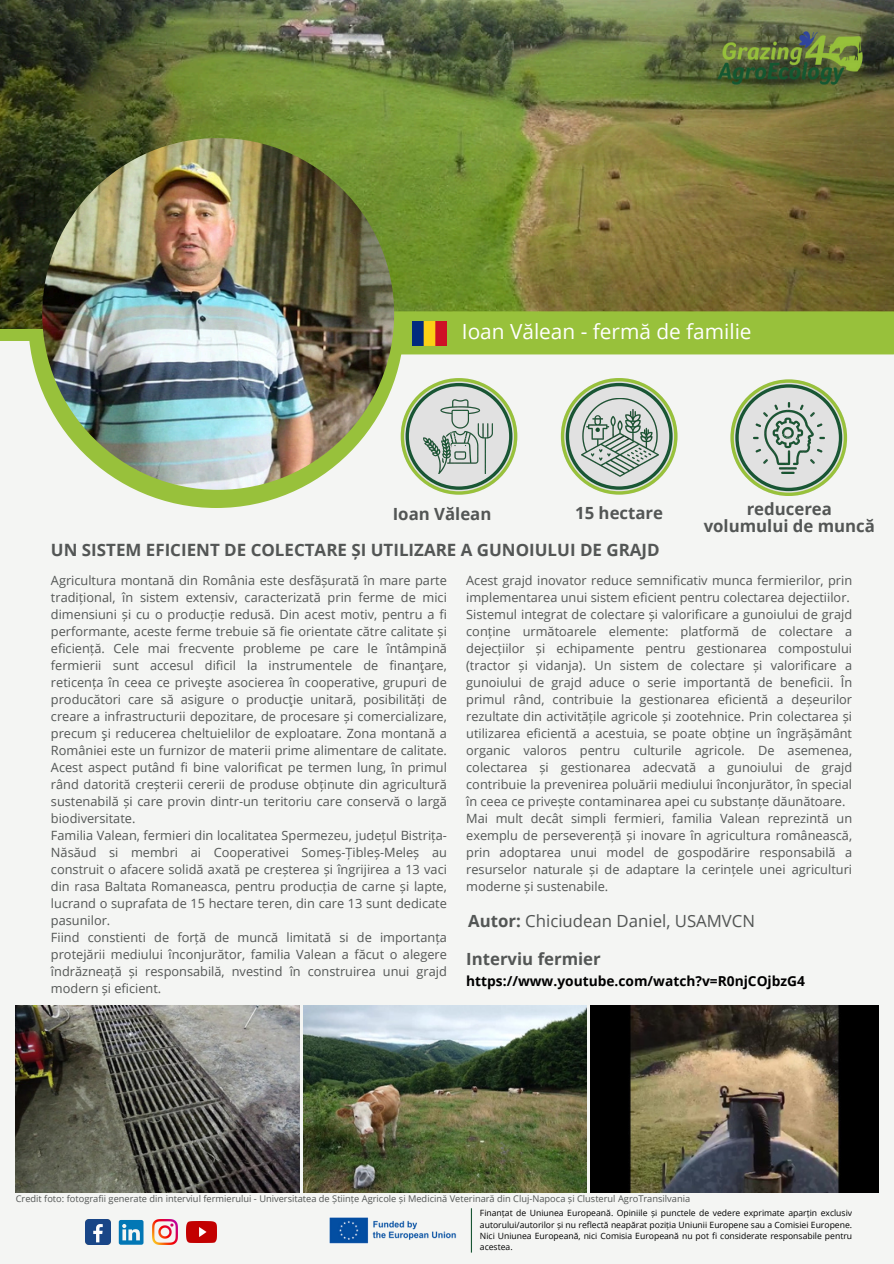
<style>
.page{position:relative;width:894px;height:1264px;background:#fff}
.page>*{position:absolute;margin:0;border:0;box-sizing:border-box;transform-origin:0 0}
.t1{font:20.85px "Open Sans";color:#fff}
.t2{font:700 16.95px "Open Sans";color:#535655}
.t3{font:700 16.8px/17px "Open Sans";color:#535655;text-align:center}
.t4{font:16.8px "Open Sans";color:#535655}
.t5{font:700 13.8px "Open Sans";color:#000}
.t6{font:12.75px/17px "Open Sans";color:#535655}
.t7{font:9.3px "Open Sans";color:#535655}
.t8{font:8.55px/11.4px "Open Sans";color:#000;text-align:justify}
.s1{font-weight:700}
</style>
<div class="page">
<div style="left:0;top:0;width:893px;height:1263px;background:#f4f5f3"></div>
<hr style="left:470px;top:1208px;width:2px;height:44px;background:#195634">
<div style="left:28px;top:132px;width:376px;height:376px;background:#98c13b;border-radius:50%"></div>
<img style="left:0;top:0;width:893px;height:329px">
<div style="left:390px;top:311px;width:503px;height:43px;background:#98c13b"></div>
<img style="left:42px;top:138px;width:352px;height:352px;border-radius:50%">
<img style="left:710px;top:26px;width:158px;height:63px">
<img style="left:329px;top:1217px;width:128px;height:27px">
<svg style="left:730px;top:379px;width:116px;height:117px"></svg>
<img style="left:753px;top:402px;width:71px;height:71px">
<svg style="left:400px;top:378px;width:117px;height:116px"></svg>
<img style="left:423px;top:400px;width:69px;height:73px">
<svg style="left:560px;top:378px;width:117px;height:116px"></svg>
<img style="left:581px;top:398px;width:77px;height:78px">
<img style="left:16px;top:1005px;width:283px;height:186px">
<img style="left:303px;top:1005px;width:283px;height:186px">
<img style="left:590px;top:1005px;width:287px;height:187px">
<img style="left:85px;top:1219px;width:25px;height:25px">
<img style="left:186px;top:1221px;width:30px;height:21px">
<svg style="left:119px;top:1220px;width:24px;height:24px"></svg>
<img style="left:153px;top:1219px;width:24px;height:25px">
<img style="left:412px;top:321px;width:35px;height:24px">
<p class="t1" style="left:462px;top:316px;width:291px">Ioan Vălean - fermă de familie</p>
<p class="t3" style="left:392px;top:505px;width:100px">Ioan Vălean</p>
<p class="t3" style="left:575px;top:504px;width:89px">15 hectare</p>
<p class="t3" style="left:703px;top:500px;width:173px">reducerea volumului de muncă</p>
<p class="t2" style="left:51px;top:538px;width:610px">UN SISTEM EFICIENT DE COLECTARE ȘI UTILIZARE A GUNOIULUI DE GRAJD</p>
<p class="t6" style="left:51px;top:571px;width:397px">Agricultura montană din România este desfășurată în mare parte tradițional, în sistem extensiv, caracterizată prin ferme de mici dimensiuni și cu o producție redusă. Din acest motiv, pentru a fi performante, aceste ferme trebuie să fie orientate către calitate și eficiență. Cele mai frecvente probleme pe care le întâmpină fermierii sunt accesul dificil la instrumentele de finanţare, reticența în ceea ce priveşte asocierea în cooperative, grupuri de producători care să asigure o producţie unitară, posibilități de creare a infrastructurii depozitare, de procesare și comercializare, precum şi reducerea cheltuielilor de exploatare. Zona montană a României este un furnizor de materii prime alimentare de calitate.<br>Acest aspect putând fi bine valorificat pe termen lung, în primul rând datorită creșterii cererii de produse obținute din agricultură sustenabilă și care provin dintr-un teritoriu care conservă o largă biodiversitate.<br>Familia Valean, fermieri din localitatea Spermezeu, județul Bistrița-Năsăud si membri ai Cooperativei Someș-Țibleș-Meleș au construit o afacere solidă axată pe creșterea și îngrijirea a 13 vaci din rasa Baltata Romaneasca, pentru producția de carne și lapte, lucrand o suprafata de 15 hectare teren, din care 13 sunt dedicate pasunilor.<br>Fiind constienti de forță de muncă limitată si de importanța protejării mediului înconjurător, familia Valean a făcut o alegere îndrăzneață și responsabilă, nvestind în construirea unui grajd</p>
<p class="t6" style="left:51px;top:980px;width:112px">modern și eficient.</p>
<p class="t6" style="left:466px;top:571px;width:387px">Acest grajd inovator reduce semnificativ munca fermierilor, prin implementarea unui sistem eficient pentru colectarea dejectiilor.<br>Sistemul integrat de colectare și valorificare a gunoiului de grajd conține următoarele elemente: platformă de colectare a dejecțiilor și echipamente pentru gestionarea compostului (tractor și vidanja). Un sistem de colectare și valorificare a gunoiului de grajd aduce o serie importantă de beneficii. În primul rând, contribuie la gestionarea eficientă a deșeurilor rezultate din activitățile agricole și zootehnice. Prin colectarea și utilizarea eficientă a acestuia, se poate obține un îngrășământ organic valoros pentru culturile agricole. De asemenea, colectarea și gestionarea adecvată a gunoiului de grajd contribuie la prevenirea poluării mediului înconjurător, în special în ceea ce privește contaminarea apei cu substanțe dăunătoare.<br>Mai mult decât simpli fermieri, familia Valean reprezintă un exemplu de perseverență și inovare în agricultura românească, prin adoptarea unui model de gospodărire responsabilă a resurselor naturale și de adaptare la cerințele unei agriculturi moderne și sustenabile.</p>
<h6 class="t4" style="left:468px;top:908px;width:288px"><span class="s1">Autor:</span> Chiciudean Daniel, USAMVCN</h6>
<p class="t3" style="left:466px;top:949px;width:136px">Interviu fermier</p>
<h2 class="t5" style="left:466px;top:971px;width:340px">https://www.youtube.com/watch?v=R0njCOjbzG4</h2>
<h6 class="t7" style="left:16px;top:1192px;width:675px">Credit foto: fotografii generate din interviul fermierului - Universitatea de Științe Agricole și Medicină Veterinară din Cluj-Napoca și Clusterul AgroTransilvania</h6>
<p class="t8" style="left:480px;top:1206px;width:373px">Finanțat de Uniunea Europeană. Opiniile și punctele de vedere exprimate aparțin exclusiv autorului/autorilor și nu reflectă neapărat poziția Uniunii Europene sau a Comisiei Europene.<br>Nici Uniunea Europeană, nici Comisia Europeană nu pot fi considerate responsabile pentru acestea.</p>
</div>
